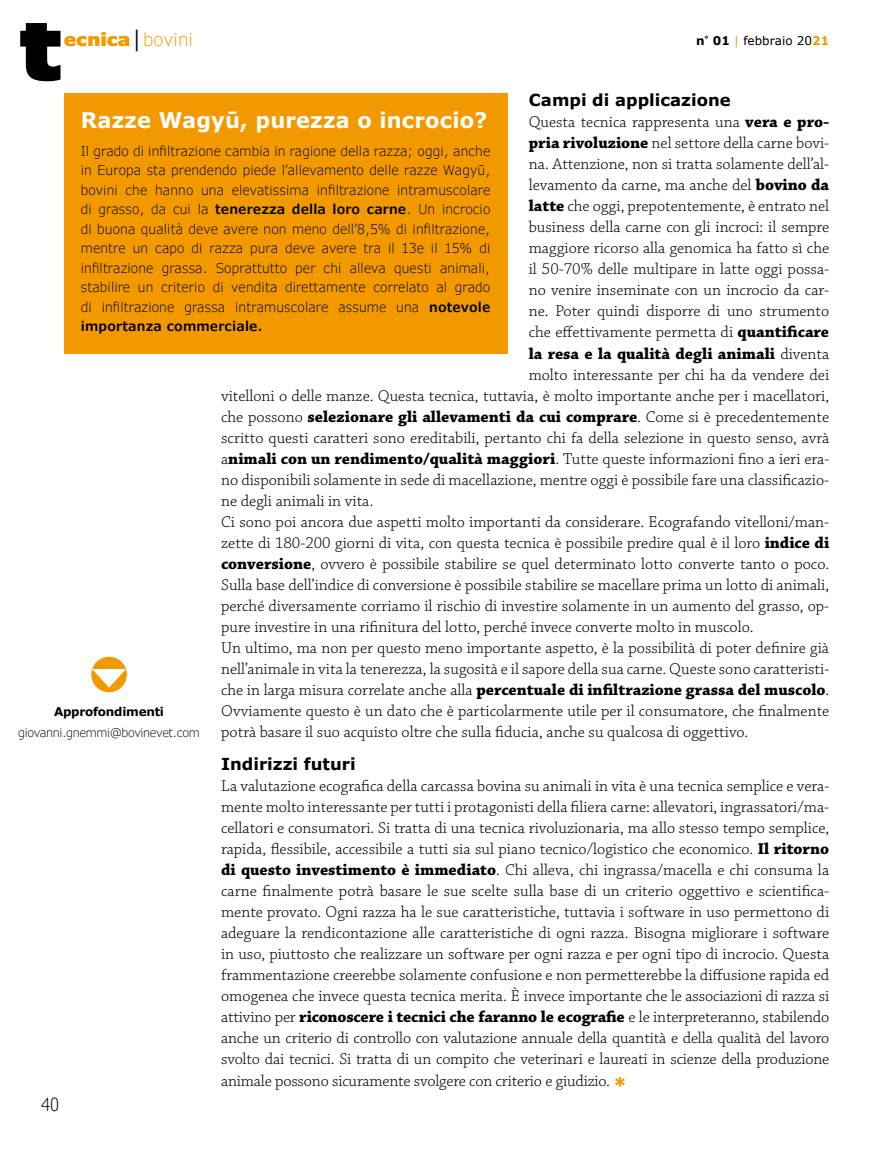
<style>
.page{position:relative;width:893px;height:1149px;background:#fff}
.page>*{position:absolute;margin:0;border:0;box-sizing:border-box;transform-origin:0 0}
.t1{font:700 21.6px "Verdana Pro";letter-spacing:.01em;color:#fff}
.t2{font:900 18px "Verdana Pro";color:#f39900}
.t3{font:300 condensed 18px "Verdana Pro";color:#000}
.t4{font:300 16.5px/21px "Chaparral Pro";color:#000;text-align:justify}
.t5{font:700 16.5px "Chaparral Pro";color:#000}
.t6{font:700 16.5px "Verdana Pro";color:#000}
.t7{font:300 13.5px/19.5px "Verdana Pro";letter-spacing:.01em;color:#000;text-align:justify}
.t8{font:300 12px "Verdana Pro";letter-spacing:-.03em;color:#000}
.t9{font:12px "Verdana Pro";color:#000}
.t10{font:700 12px "Verdana Pro";letter-spacing:-.02em;color:#000}
.s1{color:#000}
.s2{font-weight:300}
.s3{font-weight:700}
.s4{color:#f39900}
.s5{font-weight:700;color:#f39900}
.s6{font-family:"Verdana Pro";font-weight:900;font-size:18px;color:#f39900}
.s7{font-weight:600}
</style>
<div class="page">
<div style="left:92px;top:657px;width:34px;height:34px;background:#f39900;border-radius:50%"></div>
<div style="left:91px;top:656px;width:36px;height:36px;border:2px solid #f39900;border-radius:50%"></div>
<svg style="left:92px;top:668px;width:34px;height:19px"></svg>
<div style="left:64px;top:94px;width:443px;height:260px;background:#f39900"></div>
<svg style="left:20px;top:23px;width:41px;height:58px"></svg>
<p class="t2" style="left:64px;top:27px;width:131px">ecnica<span class="s1">│</span><span class="s2">bovini</span></p>
<p class="t9" style="left:696px;top:33px;width:135px"><span class="s3">n</span><sup>°</sup> <span class="s3">01</span> <span class="s4">|</span> febbraio 20<span class="s5">21</span></p>
<p class="t6" style="left:529px;top:89px;width:204px">Campi di applicazione</p>
<p class="t4" style="left:529px;top:112px;width:302px">Questa tecnica rappresenta una <span class="s3">vera e pro-</span></p>
<p class="t4" style="left:529px;top:133px;width:302px"><span class="s3">pria rivoluzione</span> nel settore della carne bovi-</p>
<p class="t4" style="left:529px;top:154px;width:302px">na. Attenzione, non si tratta solamente dell’al-</p>
<p class="t4" style="left:529px;top:175px;width:302px">levamento da carne, ma anche del <span class="s3">bovino da</span></p>
<p class="t4" style="left:529px;top:196px;width:302px"><span class="s3">latte</span> che oggi, prepotentemente, è entrato nel</p>
<p class="t4" style="left:529px;top:217px;width:302px">business della carne con gli incroci: il sempre</p>
<p class="t4" style="left:529px;top:238px;width:302px">maggiore ricorso alla genomica ha fatto sì che</p>
<p class="t4" style="left:529px;top:259px;width:302px">il 50-70% delle multipare in latte oggi possa-</p>
<p class="t4" style="left:529px;top:280px;width:302px">no venire inseminate con un incrocio da car-</p>
<p class="t4" style="left:529px;top:301px;width:302px">ne. Poter quindi disporre di uno strumento</p>
<p class="t4" style="left:529px;top:322px;width:302px">che effettivamente permetta di <span class="s3">quantificare</span></p>
<p class="t5" style="left:529px;top:343px;width:302px">la resa e la qualità degli animali <span class="s2">diventa</span></p>
<p class="t4" style="left:529px;top:364px;width:302px">molto interessante per chi ha da vendere dei</p>
<p class="t4" style="left:221px;top:385px;width:610px">vitelloni o delle manze. Questa tecnica, tuttavia, è molto importante anche per i macellatori,</p>
<p class="t5" style="left:221px;top:406px;width:609px"><span class="s2">che possono</span> selezionare gli allevamenti da cui comprare<span class="s2">. Come si è precedentemente</span></p>
<p class="t4" style="left:221px;top:427px;width:610px">scritto questi caratteri sono ereditabili, pertanto chi fa della selezione in questo senso, avrà</p>
<p class="t4" style="left:221px;top:448px;width:610px">a<span class="s3">nimali con un rendimento/qualità maggiori</span>. Tutte queste informazioni fino a ieri era-</p>
<p class="t4" style="left:221px;top:469px;width:609px">no disponibili solamente in sede di macellazione, mentre oggi è possibile fare una classificazio-</p>
<p class="t4" style="left:221px;top:490px;width:154px">ne degli animali in vita.</p>
<p class="t4" style="left:221px;top:511px;width:610px">Ci sono poi ancora due aspetti molto importanti da considerare. Ecografando vitelloni/man-</p>
<p class="t4" style="left:221px;top:532px;width:610px">zette di 180-200 giorni di vita, con questa tecnica è possibile predire qual è il loro <span class="s3">indice di</span></p>
<p class="t4" style="left:221px;top:553px;width:609px"><span class="s3">conversione</span>, ovvero è possibile stabilire se quel determinato lotto converte tanto o poco.</p>
<p class="t4" style="left:221px;top:574px;width:610px">Sulla base dell’indice di conversione è possibile stabilire se macellare prima un lotto di animali,</p>
<p class="t4" style="left:221px;top:595px;width:610px">perché diversamente corriamo il rischio di investire solamente in un aumento del grasso, op-</p>
<p class="t4" style="left:221px;top:616px;width:534px">pure investire in una rifinitura del lotto, perché invece converte molto in muscolo.</p>
<p class="t4" style="left:221px;top:637px;width:609px">Un ultimo, ma non per questo meno importante aspetto, è la possibilità di poter definire già</p>
<p class="t4" style="left:221px;top:658px;width:610px">nell’animale in vita la tenerezza, la sugosità e il sapore della sua carne. Queste sono caratteristi-</p>
<p class="t5" style="left:221px;top:679px;width:610px"><span class="s2">che in larga misura correlate anche alla</span> percentuale di infiltrazione grassa del muscolo<span class="s2">.</span></p>
<p class="t4" style="left:221px;top:700px;width:610px">Ovviamente questo è un dato che è particolarmente utile per il consumatore, che finalmente</p>
<p class="t4" style="left:221px;top:721px;width:529px">potrà basare il suo acquisto oltre che sulla fiducia, anche su qualcosa di oggettivo.</p>
<p class="t6" style="left:221px;top:753px;width:136px">Indirizzi futuri</p>
<p class="t4" style="left:221px;top:775px;width:610px">La valutazione ecografica della carcassa bovina su animali in vita è una tecnica semplice e vera&shy;mente molto interessante per tutti i protagonisti della filiera carne: allevatori, ingrassatori/ma&shy;cellatori e consumatori. Si tratta di una tecnica rivoluzionaria, ma allo stesso tempo semplice, rapida, flessibile, accessibile a tutti sia sul piano tecnico/logistico che economico. <span class="s3">Il ritorno di questo investimento è immediato</span>. Chi alleva, chi ingrassa/macella e chi consuma la carne finalmente potrà basare le sue scelte sulla base di un criterio oggettivo e scientifica&shy;mente provato. Ogni razza ha le sue caratteristiche, tuttavia i software in uso permettono di adeguare la rendicontazione alle caratteristiche di ogni razza. Bisogna migliorare i software in uso, piuttosto che realizzare un software per ogni razza e per ogni tipo di incrocio. Questa frammentazione creerebbe solamente confusione e non permetterebbe la diffusione rapida ed omogenea che invece questa tecnica merita. È invece importante che le associazioni di razza si attivino per <span class="s3">riconoscere i tecnici che faranno le ecografie</span> e le interpreteranno, stabilendo anche un criterio di controllo con valutazione annuale della quantità e della qualità del lavoro svolto dai tecnici. Si tratta di un compito che veterinari e laureati in scienze della produzione animale possono sicuramente svolgere con criterio e giudizio. <span class="s6">*</span></p>
<h1 class="t1" style="left:81px;top:106px;width:408px">Razze Wagyū, purezza o incrocio?</h1>
<p class="t7" style="left:81px;top:141px;width:411px">Il grado di infiltrazione cambia in ragione della razza; oggi, anche in Europa sta prendendo piede l’allevamento delle razze Wagyū, bovini che hanno una elevatissima infiltrazione intramuscolare di grasso, da cui la <span class="s7">tenerezza della loro carne</span>. Un incrocio di buona qualità deve avere non meno dell’8,5% di infiltrazione, mentre un capo di razza pura deve avere tra il 13e il 15% di infiltrazione grassa. Soprattutto per chi alleva questi animali, stabilire un criterio di vendita direttamente correlato al grado di infiltrazione grassa intramuscolare assume una <span class="s7">notevole importanza commerciale.</span></p>
<p class="t10" style="left:54px;top:703px;width:112px">Approfondimenti</p>
<p class="t8" style="left:18px;top:724px;width:183px">giovanni.gnemmi@bovinevet.com</p>
<p class="t3" style="left:41px;top:1092px;width:19px">40</p>
</div>
